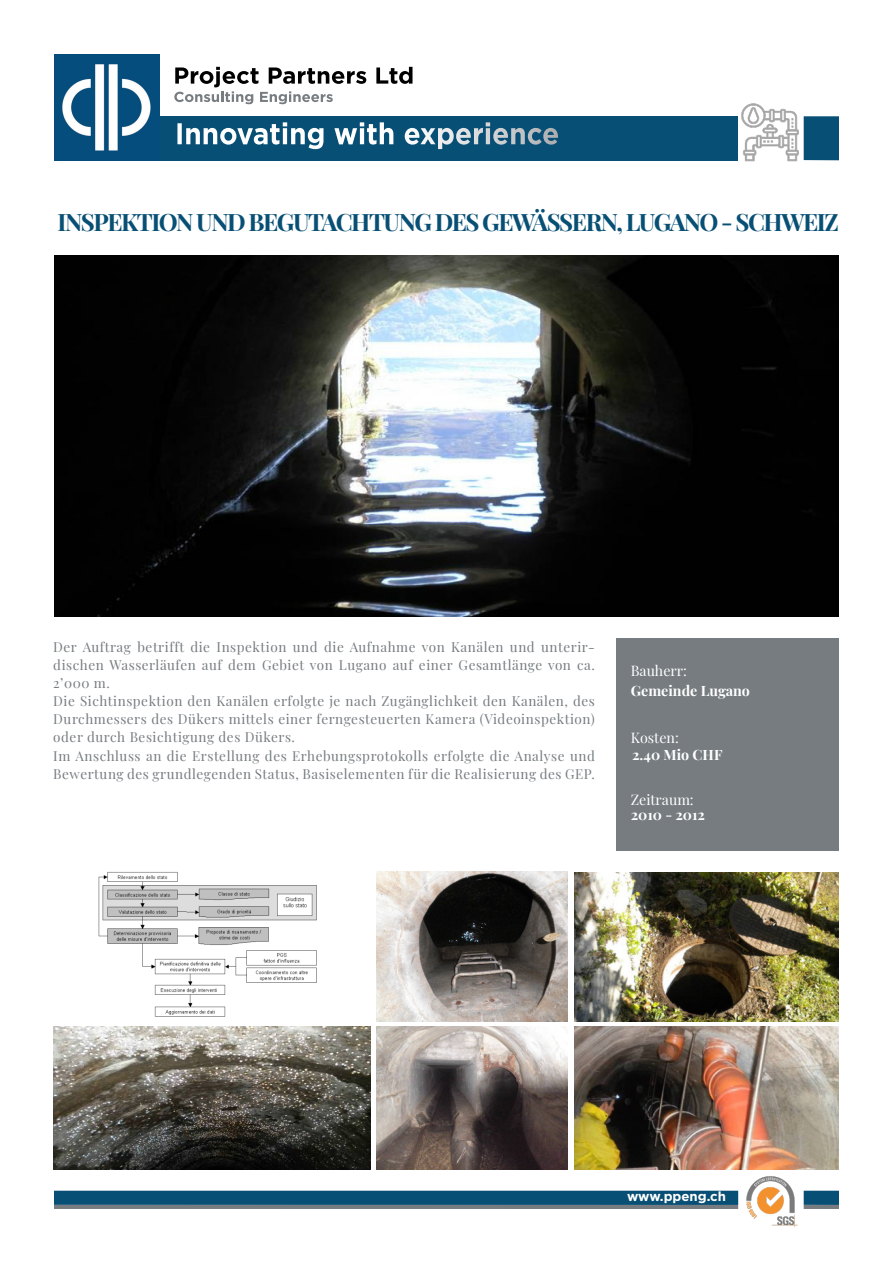
<style>
.page{position:relative;width:893px;height:1263px;background:#fff}
.page>*{position:absolute;margin:0;border:0;box-sizing:border-box;transform-origin:0 0}
.t1{font:700 30px "Gotham";color:#fff;scale:.93 1}
.t2{font:700 24px "Playfair Display";letter-spacing:-.06em;color:#084f75}
.t3{font:700 14.25px "Playfair Display";color:#fff}
.t4{font:14.25px "Playfair Display";color:#fff}
.t5{font:13.5px/18px "Playfair Display";letter-spacing:.04em;color:#767c80;text-align:justify}
.t6{font:700 13.2px "Gotham";color:#fff}
</style>
<div class="page">
<div style="left:158px;top:116px;width:580px;height:44px;background:#084f75"></div>
<svg style="left:376px;top:67px;width:36px;height:17px"></svg>
<svg style="left:174px;top:67px;width:192px;height:37px"></svg>
<div style="left:54px;top:1191px;width:684px;height:14px;background:#084f75"></div>
<hr style="left:54px;top:1205px;width:684px;height:4px;background:#767c80">
<div style="left:617px;top:638px;width:222px;height:212px;background:#767c80"></div>
<img style="left:746px;top:1176px;width:58px;height:51px">
<div style="left:804px;top:1191px;width:35px;height:14px;background:#084f75"></div>
<hr style="left:804px;top:1205px;width:35px;height:4px;background:#767c80">
<img style="left:54px;top:54px;width:106px;height:106px">
<div style="left:804px;top:116px;width:35px;height:44px;background:#084f75"></div>
<img style="left:736px;top:103px;width:68px;height:59px">
<img style="left:54px;top:255px;width:785px;height:362px">
<img style="left:98px;top:872px;width:219px;height:145px">
<img style="left:54px;top:1026px;width:317px;height:143px">
<img style="left:377px;top:1026px;width:191px;height:143px">
<img style="left:377px;top:871px;width:191px;height:151px">
<img style="left:574px;top:1026px;width:265px;height:143px">
<img style="left:574px;top:873px;width:264px;height:149px">
<p class="t1" style="left:175px;top:116px;width:415px">Innovating with experience</p>
<p class="t2" style="left:57px;top:203px;width:783px">INSPEKTION UND BEGUTACHTUNG DES GEWÄSSERN, LUGANO - SCHWEIZ</p>
<p class="t5" style="left:53px;top:637px;width:543px">Der Auftrag betrifft die Inspektion und die Aufnahme von Kanälen und unterir&shy;dischen Wasserläufen auf dem Gebiet von Lugano auf einer Gesamtlänge von ca.<br>2’000 m.</p>
<p class="t5" style="left:53px;top:691px;width:543px">Die Sichtinspektion den Kanälen erfolgte je nach Zugänglichkeit den Kanälen, des Durchmessers des Dükers mittels einer ferngesteuerten Kamera (Videoinspektion) oder durch Besichtigung des Dükers.</p>
<p class="t5" style="left:53px;top:745px;width:543px">Im Anschluss an die Erstellung des Erhebungsprotokolls erfolgte die Analyse und<br>Bewertung des grundlegenden Status, Basiselementen für die Realisierung des GEP.</p>
<p class="t4" style="left:631px;top:660px;width:58px">Bauherr:</p>
<p class="t3" style="left:631px;top:679px;width:121px">Gemeinde Lugano</p>
<p class="t4" style="left:631px;top:726px;width:50px">Kosten:</p>
<p class="t3" style="left:632px;top:743px;width:92px">2.40 Mio CHF</p>
<p class="t4" style="left:631px;top:788px;width:64px">Zeitraum:</p>
<p class="t3" style="left:631px;top:804px;width:76px">2010 - 2012</p>
<p class="t6" style="left:627px;top:1189px;width:101px">www.ppeng.ch</p>
</div>
